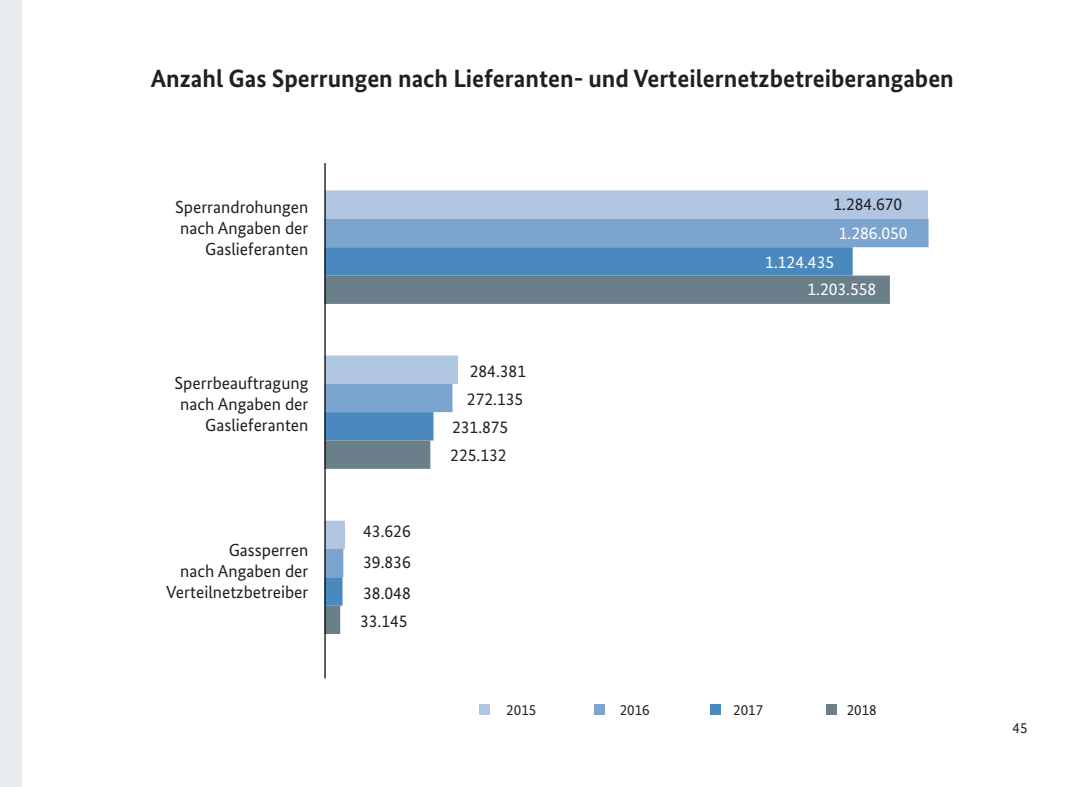
<style>
.page{position:relative;width:1092px;height:787px;background:#fff}
.page>*{position:absolute;margin:0;border:0;box-sizing:border-box;transform-origin:0 0}
.t1{font:700 25px "Bundes Sans";color:#231f20}
.t2{font:17.5px/21px "Bundes Sans";color:#231f20;text-align:right}
.t3{font:17.5px/27.2px "Bundes Sans";color:#fff}
.t4{font:15px "Bundes Sans";color:#231f20}
</style>
<div class="page">
<div style="left:0;top:0;width:21px;height:787px;background:#e8ecef"></div>
<div style="left:479px;top:704px;width:10px;height:11px;background:#b1c6e1"></div>
<div style="left:594px;top:704px;width:11px;height:11px;background:#7ba4ce"></div>
<div style="left:710px;top:704px;width:10px;height:11px;background:#4a89be"></div>
<div style="left:825px;top:704px;width:11px;height:11px;background:#6a7f8a"></div>
<div style="left:325px;top:190px;width:602px;height:29px;background:#b1c6e1"></div>
<svg style="left:325px;top:219px;width:603px;height:85px;fill:#7ba4ce"></svg>
<div style="left:325px;top:247px;width:527px;height:28px;background:#4a89be"></div>
<svg style="left:325px;top:275px;width:564px;height:359px"></svg>
<hr style="left:324px;top:163px;width:1px;height:515px;background:#000001">
<h1 class="t1" style="left:151px;top:63px;width:804px">Anzahl Gas Sperrungen nach Lieferanten- und Verteilernetzbetreiberangaben</h1>
<p class="t2" style="left:175px;top:196px;width:135px">Sperrandrohungen nach Angaben der<br>Gaslieferanten</p>
<p class="t2" style="left:174px;top:372px;width:135px">Sperrbeauftragung nach Angaben der<br>Gaslieferanten</p>
<p class="t2" style="left:166px;top:539px;width:144px">Gassperren<br>nach Angaben der<br>Verteilnetzbetreiber</p>
<p class="t2" style="left:363px;top:515px;width:49px;line-height:31px;text-align:justify">43.626<br>39.836<br>38.048</p>
<p class="t2" style="left:360px;top:610px;width:49px">33.145</p>
<p class="t2" style="left:470px;top:360px;width:58px">284.381</p>
<p class="t2" style="left:467px;top:388px;width:58px">272.135</p>
<p class="t2" style="left:452px;top:416px;width:58px">231.875</p>
<p class="t2" style="left:450px;top:444px;width:58px">225.132</p>
<p class="t2" style="left:833px;top:193px;width:70px">1.284.670</p>
<p class="t3" style="left:838px;top:219px;width:70px">1.286.050</p>
<p class="t3" style="left:807px;top:248px;width:70px;text-indent:-42px">1.124.435<br>1.203.558</p>
<p class="t4" style="left:506px;top:701px;width:31px">2015</p>
<p class="t4" style="left:619px;top:701px;width:31px">2016</p>
<p class="t4" style="left:733px;top:701px;width:31px">2017</p>
<p class="t4" style="left:846px;top:701px;width:31px">2018</p>
<p class="t4" style="left:1012px;top:719px;width:16px">45</p>
</div>
